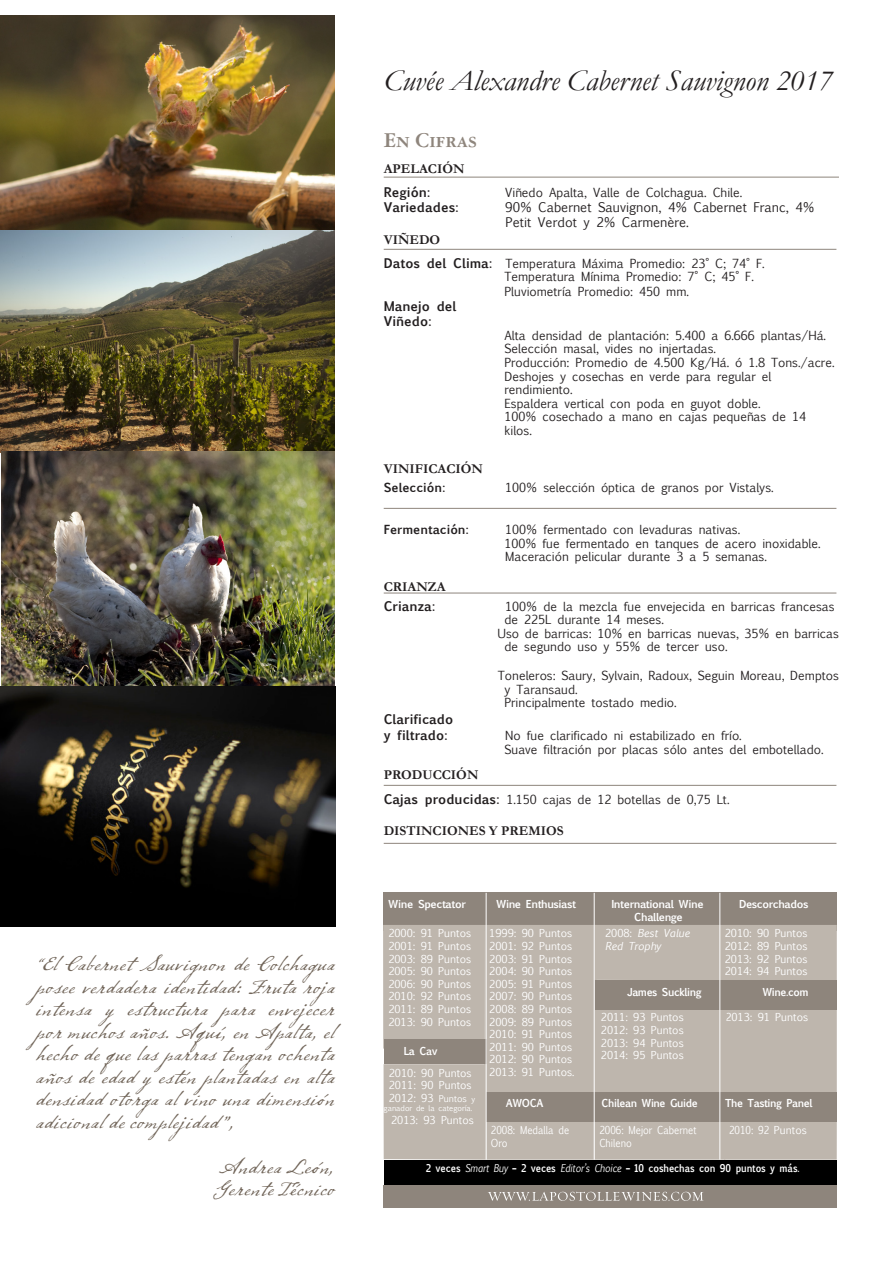
<style>
.page{position:relative;width:893px;height:1263px;background:#fff}
.page>*{position:absolute;margin:0;border:0;box-sizing:border-box;transform-origin:0 0}
.t1{font:italic 30px "Garamond";color:#231f20}
.t2{font:22.5px "Garamond Three Bold SC";color:#8e857c}
.t3{font:18px/22.5px "Dear Sarah Alt One";color:#716559}
.t4{font:700 13.5px "Garamond";color:#231f20}
.t5{font:700 12.75px "Euphemia UCAS";color:#231f20}
.t6{font:12.75px "Euphemia UCAS";color:#231f20}
.t7{font:12px/13.5px "Euphemia UCAS";color:#231f20}
.t8{font:700 12px "Euphemia UCAS";color:#231f20}
.t9{font:10.5px "Euphemia UCAS";color:#fff}
.t10{font:700 10.5px "Euphemia UCAS";letter-spacing:-.04em;color:#fff}
.t11{font:700 10.5px "Euphemia UCAS";letter-spacing:-.04em;color:#fff;scale:.96 1}
.t12{font:10.5px "Euphemia UCAS";color:#fff;scale:.9 1}
.t13{font:italic 10.5px "Euphemia UCAS";color:#fff}
.t14{font:700 10.35px "Euphemia UCAS";letter-spacing:-.01em;color:#fff;scale:.87 1}
.t15{font:7.5px "Euphemia UCAS";color:#fff}
.s1{font-weight:700;font-size:12.75px}
.s2{font-style:normal}
.s3{font-size:9px}
.s4{font-size:7.5px}
.s5{font-weight:400;font-style:italic}
</style>
<div class="page">
<hr style="left:384px;top:177px;width:455px;height:1px;background:#8e857c">
<hr style="left:384px;top:249px;width:452px;height:1px;background:#8e857c">
<hr style="left:384px;top:785px;width:452px;height:1px;background:#8e857c">
<img style="left:0;top:230px;width:336px;height:697px">
<img style="left:1px;top:452px;width:334px;height:234px">
<img style="left:0;top:16px;width:335px;height:214px">
<hr style="left:384px;top:593px;width:452px;height:1px;background:#8e857c">
<hr style="left:384px;top:508px;width:452px;height:1px;background:#8e857c">
<div style="left:384px;top:1160px;width:453px;height:24px;background:#000"></div>
<svg style="left:383px;top:893px;width:454px;height:267px;background:#b0a89f"></svg>
<div style="left:383px;top:1185px;width:454px;height:23px;background:#8e857c"></div>
<hr style="left:486px;top:893px;width:1px;height:267px;background:#fff">
<hr style="left:594px;top:893px;width:1px;height:267px;background:#fff">
<hr style="left:719px;top:893px;width:1px;height:267px;background:#fff">
<svg style="left:488px;top:1191px;width:216px;height:10px"></svg>
<hr style="left:384px;top:843px;width:452px;height:1px;background:#8e857c">
<p class="t3" style="left:35px;top:952px;width:304px">“El Cabernet Sauvignon de Colchagua posee verdadera identidad: Fruta roja intensa y estructura para envejecer por muchos años. Aquí, en Apalta, el hecho de que las parras tengan ochenta años de edad y estén plantadas en alta densidad otorga al vino una dimensión adicional de complejidad” ,</p>
<p class="t3" style="left:217px;top:1155px;width:118px">Andrea León,</p>
<p class="t3" style="left:212px;top:1177px;width:123px">Gerente Técnico</p>
<p class="t1" style="left:384px;top:62px;width:450px">Cuvée Alexandre Cabernet Sauvignon 2017</p>
<p class="t2" style="left:384px;top:127px;width:95px">En Cifras</p>
<p class="t4" style="left:384px;top:160px;width:82px">APELACIÓN</p>
<p class="t5" style="left:384px;top:182px;width:48px">Región:</p>
<p class="t7" style="left:505px;top:186px;width:239px">Viñedo Apalta, Valle de Colchagua. Chile.</p>
<p class="t5" style="left:384px;top:198px;width:77px">Variedades:</p>
<p class="t6" style="left:505px;top:198px;width:311px">90% Cabernet Sauvignon, 4% Cabernet Franc, 4%</p>
<p class="t6" style="left:506px;top:214px;width:185px">Petit Verdot y 2% Carmenère.</p>
<p class="t4" style="left:384px;top:231px;width:58px">VIÑEDO</p>
<p class="t7" style="left:384px;top:257px;width:382px"><span class="s1">Datos del Clima:</span> Temperatura Máxima Promedio: 23° C; 74° F.</p>
<p class="t7" style="left:504px;top:270px;width:251px">Temperatura Mínima Promedio: 7° C; 45° F.</p>
<p class="t7" style="left:504px;top:285px;width:186px">Pluviometría Promedio: 450 mm.</p>
<p class="t5" style="left:384px;top:297px;width:74px">Manejo del</p>
<p class="t5" style="left:384px;top:312px;width:50px">Viñedo:</p>
<p class="t7" style="left:504px;top:329px;width:323px">Alta densidad de plantación: 5.400 a 6.666 plantas/Há.</p>
<p class="t7" style="left:504px;top:342px;width:213px">Selección masal, vides no injertadas.</p>
<p class="t7" style="left:504px;top:356px;width:332px">Producción: Promedio de 4.500 Kg/Há. ó 1.8 Tons./acre.</p>
<p class="t7" style="left:504px;top:369px;width:268px">Deshojes y cosechas en verde para regular el</p>
<p class="t7" style="left:504px;top:383px;width:70px">rendimiento.</p>
<p class="t7" style="left:504px;top:396px;width:258px">Espaldera vertical con poda en guyot doble.</p>
<p class="t7" style="left:504px;top:410px;width:303px">100% cosechado a mano en cajas pequeñas de 14</p>
<p class="t7" style="left:504px;top:423px;width:29px">kilos.</p>
<p class="t4" style="left:384px;top:461px;width:101px">VINIFICACIÓN</p>
<p class="t8" style="left:384px;top:478px;width:63px">Selección:</p>
<p class="t7" style="left:505px;top:481px;width:270px">100% selección óptica de granos por Vistalys.</p>
<p class="t8" style="left:384px;top:521px;width:87px">Fermentación:</p>
<p class="t7" style="left:505px;top:523px;width:236px">100% fermentado con levaduras nativas.</p>
<p class="t7" style="left:504px;top:537px;width:318px">100% fue fermentado en tanques de acero inoxidable.<br>Maceración pelicular durante 3 a 5 semanas.</p>
<p class="t4" style="left:384px;top:579px;width:64px">CRIANZA</p>
<p class="t5" style="left:384px;top:596px;width:53px">Crianza:</p>
<p class="t7" style="left:505px;top:600px;width:331px">100% de la mezcla fue envejecida en barricas francesas</p>
<p class="t7" style="left:504px;top:613px;width:161px">de 225L durante 14 meses.</p>
<p class="t7" style="left:497px;top:627px;width:343px">Uso de barricas: 10% en barricas nuevas, 35% en barricas</p>
<p class="t7" style="left:504px;top:640px;width:224px">de segundo uso y 55% de tercer uso.</p>
<p class="t7" style="left:498px;top:669px;width:343px">Toneleros: Saury, Sylvain, Radoux, Seguin Moreau, Demptos</p>
<p class="t7" style="left:504px;top:682px;width:75px">y Taransaud.</p>
<p class="t7" style="left:504px;top:696px;width:174px">Principalmente tostado medio.</p>
<p class="t5" style="left:384px;top:710px;width:71px">Clarificado</p>
<p class="t5" style="left:384px;top:725px;width:66px">y filtrado:</p>
<p class="t7" style="left:505px;top:728px;width:238px">No fue clarificado ni estabilizado en frío.</p>
<p class="t7" style="left:504px;top:743px;width:321px">Suave filtración por placas sólo antes del embotellado.</p>
<p class="t4" style="left:384px;top:767px;width:96px">PRODUCCIÓN</p>
<p class="t7" style="left:384px;top:792px;width:347px"><span class="s1">Cajas producidas:</span> 1.150 cajas de 12 botellas de 0,75 Lt.</p>
<p class="t4" style="left:384px;top:823px;width:182px">DISTINCIONES Y PREMIOS</p>
<p class="t10" style="left:388px;top:896px;width:79px">Wine Spectator</p>
<p class="t10" style="left:496px;top:896px;width:81px">Wine Enthusiast</p>
<p class="t10" style="left:611px;top:896px;width:94px">International Wine</p>
<p class="t10" style="left:739px;top:896px;width:71px">Descorchados</p>
<p class="t10" style="left:634px;top:909px;width:50px">Challenge</p>
<p class="t9" style="left:388px;top:926px;width:84px">2000: 91 Puntos</p>
<p class="t9" style="left:388px;top:938px;width:84px">2001: 91 Puntos</p>
<p class="t9" style="left:388px;top:951px;width:84px">2003: 89 Puntos</p>
<p class="t9" style="left:388px;top:964px;width:84px">2005: 90 Puntos</p>
<p class="t9" style="left:388px;top:976px;width:84px">2006: 90 Puntos</p>
<p class="t9" style="left:388px;top:989px;width:84px">2010: 92 Puntos</p>
<p class="t9" style="left:388px;top:1001px;width:84px">2011: 89 Puntos</p>
<p class="t9" style="left:388px;top:1014px;width:84px">2013: 90 Puntos</p>
<p class="t9" style="left:489px;top:926px;width:84px">1999: 90 Puntos</p>
<p class="t9" style="left:489px;top:938px;width:84px">2001: 92 Puntos</p>
<p class="t9" style="left:489px;top:951px;width:84px">2003: 91 Puntos</p>
<p class="t9" style="left:489px;top:964px;width:84px">2004: 90 Puntos</p>
<p class="t9" style="left:489px;top:976px;width:84px">2005: 91 Puntos</p>
<p class="t9" style="left:489px;top:989px;width:84px">2007: 90 Puntos</p>
<p class="t9" style="left:489px;top:1001px;width:84px">2008: 89 Puntos</p>
<p class="t9" style="left:489px;top:1014px;width:84px">2009: 89 Puntos</p>
<p class="t9" style="left:489px;top:1027px;width:84px">2010: 91 Puntos</p>
<p class="t9" style="left:489px;top:1039px;width:84px">2011: 90 Puntos</p>
<p class="t9" style="left:489px;top:1052px;width:84px">2012: 90 Puntos</p>
<p class="t9" style="left:489px;top:1064px;width:86px">2013: 91 Puntos.</p>
<p class="t13" style="left:605px;top:926px;width:86px"><span class="s2">2008:</span> Best Value</p>
<p class="t13" style="left:605px;top:938px;width:58px">Red Trophy</p>
<p class="t9" style="left:725px;top:926px;width:84px">2010: 90 Puntos</p>
<p class="t9" style="left:725px;top:938px;width:84px">2012: 89 Puntos</p>
<p class="t9" style="left:725px;top:951px;width:84px">2013: 92 Puntos</p>
<p class="t9" style="left:725px;top:964px;width:84px">2014: 94 Puntos</p>
<p class="t11" style="left:627px;top:984px;width:79px">James Suckling</p>
<p class="t11" style="left:762px;top:984px;width:49px">Wine.com</p>
<p class="t9" style="left:601px;top:1010px;width:84px">2011: 93 Puntos</p>
<p class="t9" style="left:601px;top:1022px;width:84px">2012: 93 Puntos</p>
<p class="t9" style="left:601px;top:1035px;width:84px">2013: 94 Puntos</p>
<p class="t9" style="left:601px;top:1048px;width:84px">2014: 95 Puntos</p>
<p class="t9" style="left:725px;top:1010px;width:84px">2013: 91 Puntos</p>
<p class="t11" style="left:404px;top:1043px;width:37px">La Cav</p>
<p class="t9" style="left:389px;top:1065px;width:84px">2010: 90 Puntos</p>
<p class="t9" style="left:389px;top:1078px;width:84px">2011: 90 Puntos</p>
<p class="t9" style="left:389px;top:1090px;width:88px">2012: 93 <span class="s3">Puntos</span> <span class="s4">y</span></p>
<p class="t15" style="left:384px;top:1103px;width:90px">ganador de la categoría.</p>
<p class="t9" style="left:391px;top:1112px;width:84px">2013: 93 Puntos</p>
<p class="t11" style="left:506px;top:1095px;width:41px">AWOCA</p>
<p class="t11" style="left:602px;top:1095px;width:102px">Chilean Wine Guide</p>
<p class="t11" style="left:725px;top:1095px;width:93px">The Tasting Panel</p>
<p class="t12" style="left:729px;top:1123px;width:88px">2010: 92 Puntos</p>
<p class="t14" style="left:426px;top:1161px;width:431px">2 veces <span class="s5">Smart Buy</span> – 2 veces <span class="s5">Editor’s Choice</span> – 10 coshechas con 90 puntos y más.</p>
<p class="t12" style="left:491px;top:1123px;width:89px">2008: Medalla de</p>
<p class="t12" style="left:491px;top:1135px;width:20px">Oro</p>
<p class="t12" style="left:599px;top:1123px;width:110px">2006: Mejor Cabernet</p>
<p class="t12" style="left:599px;top:1135px;width:38px">Chileno</p>
</div>
